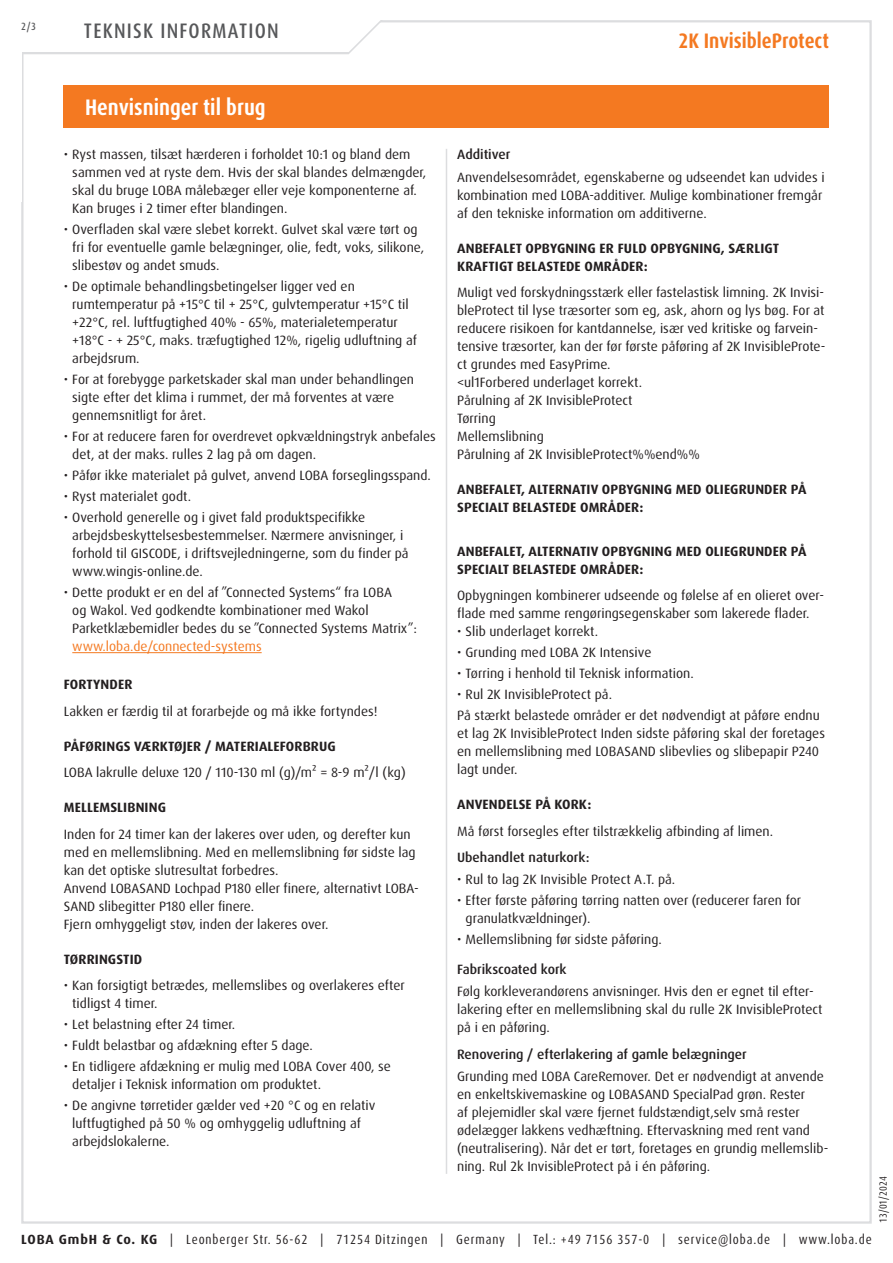
<style>
.page{position:relative;width:893px;height:1263px;background:#fff}
.page>*{position:absolute;margin:0;border:0;box-sizing:border-box;transform-origin:0 0}
.Abschnitt{font:700 condensed 22.5px "Dax Pro";color:#fff}
.t1{font:700 condensed 21px "Dax Pro";color:#f47921}
.t2{font:500 condensed 21px "Dax Pro";letter-spacing:.06em;color:#57585a}
.Text{font:13.5px/18px "Dax Pro";color:#231f20}
.t3{font:700 13.5px/18px "Dax Pro";letter-spacing:.01em;color:#231f20}
.t4{font:500 13.5px "Dax Pro";color:#231f20}
.t5{font:condensed 13.35px "Dax Pro";letter-spacing:.065em;color:#231f20}
.t6{font:condensed 10.5px "Dax Pro";color:#231f20}
.t7{font:500 condensed 10.5px "Dax Pro";color:#57585a}
.s1{color:#f47921}
.s2{font-weight:700;font-stretch:normal}
</style>
<div class="page">
<svg style="left:22px;top:20px;width:410px;height:35px"></svg>
<hr style="left:72px;top:652px;width:190px;height:1px;background:#f47921">
<hr style="left:446px;top:149px;width:1px;height:1025px;background:#dcdddf">
<div style="left:64px;top:85px;width:765px;height:43px;background:#f47921"></div>
<p class="t7" style="left:21px;top:19px;width:16px">2/3</p>
<h2 class="t2" style="left:84px;top:17px;width:196px">TEKNISK INFORMATION</h2>
<p class="Abschnitt" style="left:85px;top:93px;width:182px">Henvisninger til brug</p>
<p class="Text" style="left:72px;top:146px;width:355px;text-indent:-9px">• Ryst massen, tilsæt hærderen i forholdet 10:1 og bland dem sammen ved at ryste dem. Hvis der skal blandes delmængder, skal du bruge LOBA målebæger eller veje komponenterne af.<br>Kan bruges i 2 timer efter blandingen.</p>
<p class="Text" style="left:72px;top:221px;width:354px;text-indent:-9px">• Overfladen skal være slebet korrekt. Gulvet skal være tørt og fri for eventuelle gamle belægninger, olie, fedt, voks, silikone, slibestøv og andet smuds.</p>
<p class="Text" style="left:72px;top:278px;width:346px;text-indent:-9px">• De optimale behandlingsbetingelser ligger ved en rumtemperatur på +15°C til + 25°C, gulvtemperatur +15°C til +22°C, rel. luftfugtighed 40% - 65%, materialetemperatur +18°C - + 25°C, maks. træfugtighed 12%, rigelig udluftning af arbejdsrum.</p>
<p class="Text" style="left:72px;top:371px;width:343px;text-indent:-9px">• For at forebygge parketskader skal man under behandlingen sigte efter det klima i rummet, der må forventes at være gennemsnitligt for året.</p>
<p class="Text" style="left:72px;top:428px;width:365px;text-indent:-9px">• For at reducere faren for overdrevet opkvældningstryk anbefales det, at der maks. rulles 2 lag på om dagen.</p>
<p class="Text" style="left:64px;top:467px;width:369px">• Påfør ikke materialet på gulvet, anvend LOBA forseglingsspand.</p>
<p class="Text" style="left:64px;top:488px;width:129px">• Ryst materialet godt.</p>
<p class="Text" style="left:72px;top:509px;width:338px;text-indent:-9px">• Overhold generelle og i givet fald produktspecifikke arbejdsbeskyttelsesbestemmelser. Nærmere anvisninger, i forhold til GISCODE, i driftsvejledningerne, som du finder på www.wingis-online.de.</p>
<p class="Text" style="left:72px;top:584px;width:346px;text-indent:-9px">• Dette produkt er en del af ”Connected Systems“ fra LOBA<br>og Wakol. Ved godkendte kombinationer med Wakol Parketklæbemidler bedes du se ”Connected Systems Matrix”: <span class="s1">www.loba.de/connected-systems</span></p>
<p class="t3" style="left:64px;top:676px;width:70px">FORTYNDER</p>
<p class="Text" style="left:64px;top:702px;width:315px">Lakken er færdig til at forarbejde og må ikke fortyndes!</p>
<p class="t3" style="left:64px;top:737px;width:274px">PÅFØRINGS VÆRKTØJER / MATERIALEFORBRUG</p>
<p class="Text" style="left:64px;top:764px;width:343px">LOBA lakrulle deluxe 120 / 110-130 ml (g)/m² = 8-9 m²/l (kg)</p>
<p class="t3" style="left:64px;top:799px;width:104px">MELLEMSLIBNING</p>
<p class="Text" style="left:64px;top:825px;width:353px">Inden for 24 timer kan der lakeres over uden, og derefter kun med en mellemslibning. Med en mellemslibning før sidste lag kan det optiske slutresultat forbedres.</p>
<p class="Text" style="left:64px;top:879px;width:356px">Anvend LOBASAND Lochpad P180 eller finere, alternativt LOBA-<br>SAND slibegitter P180 eller finere.</p>
<p class="Text" style="left:64px;top:915px;width:266px">Fjern omhyggeligt støv, inden der lakeres over.</p>
<p class="t3" style="left:64px;top:950px;width:80px">TØRRINGSTID</p>
<p class="Text" style="left:72px;top:977px;width:334px;text-indent:-9px">• Kan forsigtigt betrædes, mellemslibes og overlakeres efter tidligst 4 timer.</p>
<p class="Text" style="left:64px;top:1016px;width:173px">• Let belastning efter 24 timer.</p>
<p class="Text" style="left:64px;top:1037px;width:251px">• Fuldt belastbar og afdækning efter 5 dage.</p>
<p class="Text" style="left:72px;top:1058px;width:320px;text-indent:-9px">• En tidligere afdækning er mulig med LOBA Cover 400, se detaljer i Teknisk information om produktet.</p>
<p class="Text" style="left:72px;top:1097px;width:305px;text-indent:-9px">• De angivne tørretider gælder ved +20 °C og en relativ luftfugtighed på 50 % og omhyggelig udluftning af arbejdslokalerne.</p>
<h2 class="t1" style="left:678px;top:28px;width:152px">2K InvisibleProtect</h2>
<p class="t4" style="left:457px;top:146px;width:55px">Additiver</p>
<p class="Text" style="left:457px;top:168px;width:369px">Anvendelsesområdet, egenskaberne og udseendet kan udvides i kombination med LOBA-additiver. Mulige kombinationer fremgår af den tekniske information om additiverne.</p>
<p class="t3" style="left:457px;top:239px;width:323px">ANBEFALET OPBYGNING ER FULD OPBYGNING, SÆRLIGT<br>KRAFTIGT BELASTEDE OMRÅDER:</p>
<p class="Text" style="left:457px;top:284px;width:370px">Muligt ved forskydningsstærk eller fastelastisk limning. 2K Invisi&shy;bleProtect til lyse træsorter som eg, ask, ahorn og lys bøg. For at reducere risikoen for kantdannelse, især ved kritiske og farvein&shy;tensive træsorter, kan der før første påføring af 2K InvisibleProte&shy;ct grundes med EasyPrime.</p>
<p class="Text" style="left:457px;top:374px;width:186px">&lt;ul1Forbered underlaget korrekt.</p>
<p class="Text" style="left:457px;top:392px;width:177px">Pårulning af 2K InvisibleProtect</p>
<p class="Text" style="left:457px;top:410px;width:40px">Tørring</p>
<p class="Text" style="left:457px;top:428px;width:88px">Mellemslibning</p>
<p class="Text" style="left:457px;top:446px;width:244px">Pårulning af 2K InvisibleProtect%%end%%</p>
<p class="t3" style="left:457px;top:481px;width:351px">ANBEFALET, ALTERNATIV OPBYGNING MED OLIEGRUNDER PÅ<br>SPECIALT BELASTEDE OMRÅDER:</p>
<p class="t3" style="left:457px;top:542px;width:351px">ANBEFALET, ALTERNATIV OPBYGNING MED OLIEGRUNDER PÅ<br>SPECIALT BELASTEDE OMRÅDER:</p>
<p class="Text" style="left:457px;top:587px;width:368px">Opbygningen kombinerer udseende og følelse af en olieret over&shy;flade med samme rengøringsegenskaber som lakerede flader.</p>
<p class="Text" style="left:457px;top:623px;width:143px">• Slib underlaget korrekt.</p>
<p class="Text" style="left:457px;top:644px;width:196px">• Grunding med LOBA 2K Intensive</p>
<p class="Text" style="left:457px;top:665px;width:238px">• Tørring i henhold til Teknisk information.</p>
<p class="Text" style="left:457px;top:686px;width:156px">• Rul 2K InvisibleProtect på.</p>
<p class="Text" style="left:457px;top:706px;width:369px">På stærkt belastede områder er det nødvendigt at påføre endnu et lag 2K InvisibleProtect Inden sidste påføring skal der foretages en mellemslibning med LOBASAND slibevlies og slibepapir P240 lagt under.</p>
<p class="t3" style="left:457px;top:796px;width:136px">ANVENDELSE PÅ KORK:</p>
<p class="Text" style="left:457px;top:822px;width:318px">Må først forsegles efter tilstrækkelig afbinding af limen.</p>
<p class="t4" style="left:457px;top:849px;width:134px">Ubehandlet naturkork:</p>
<p class="Text" style="left:457px;top:871px;width:220px">• Rul to lag 2K Invisible Protect A.T. på.</p>
<p class="Text" style="left:466px;top:892px;width:337px;text-indent:-9px">• Efter første påføring tørring natten over (reducerer faren for granulatkvældninger).</p>
<p class="Text" style="left:457px;top:931px;width:206px">• Mellemslibning før sidste påføring.</p>
<p class="t4" style="left:457px;top:960px;width:111px">Fabrikscoated kork</p>
<p class="Text" style="left:457px;top:982px;width:367px">Følg korkleverandørens anvisninger. Hvis den er egnet til efter&shy;lakering efter en mellemslibning skal du rulle 2K InvisibleProtect på i en påføring.</p>
<p class="t4" style="left:457px;top:1045px;width:291px">Renovering / efterlakering af gamle belægninger</p>
<p class="Text" style="left:457px;top:1067px;width:373px">Grunding med LOBA CareRemover. Det er nødvendigt at anvende en enkeltskivemaskine og LOBASAND SpecialPad grøn. Rester<br>af plejemidler skal være fjernet fuldstændigt,selv små rester ødelægger lakkens vedhæftning. Eftervaskning med rent vand (neutralisering). Når det er tørt, foretages en grundig mellemslib&shy;ning. Rul 2k InvisibleProtect på i én påføring.</p>
<p class="t6" style="left:876px;top:1222px;width:48px;rotate:-90deg">13/01/2024</p>
<p class="t5" style="left:21px;top:1230px;width:852px"><span class="s2">LOBA GmbH &amp; Co. KG</span> | Leonberger Str. 56-62 | 71254 Ditzingen | Germany | Tel.: +49 7156 357-0 | service@loba.de | www.loba.de</p>
</div>
